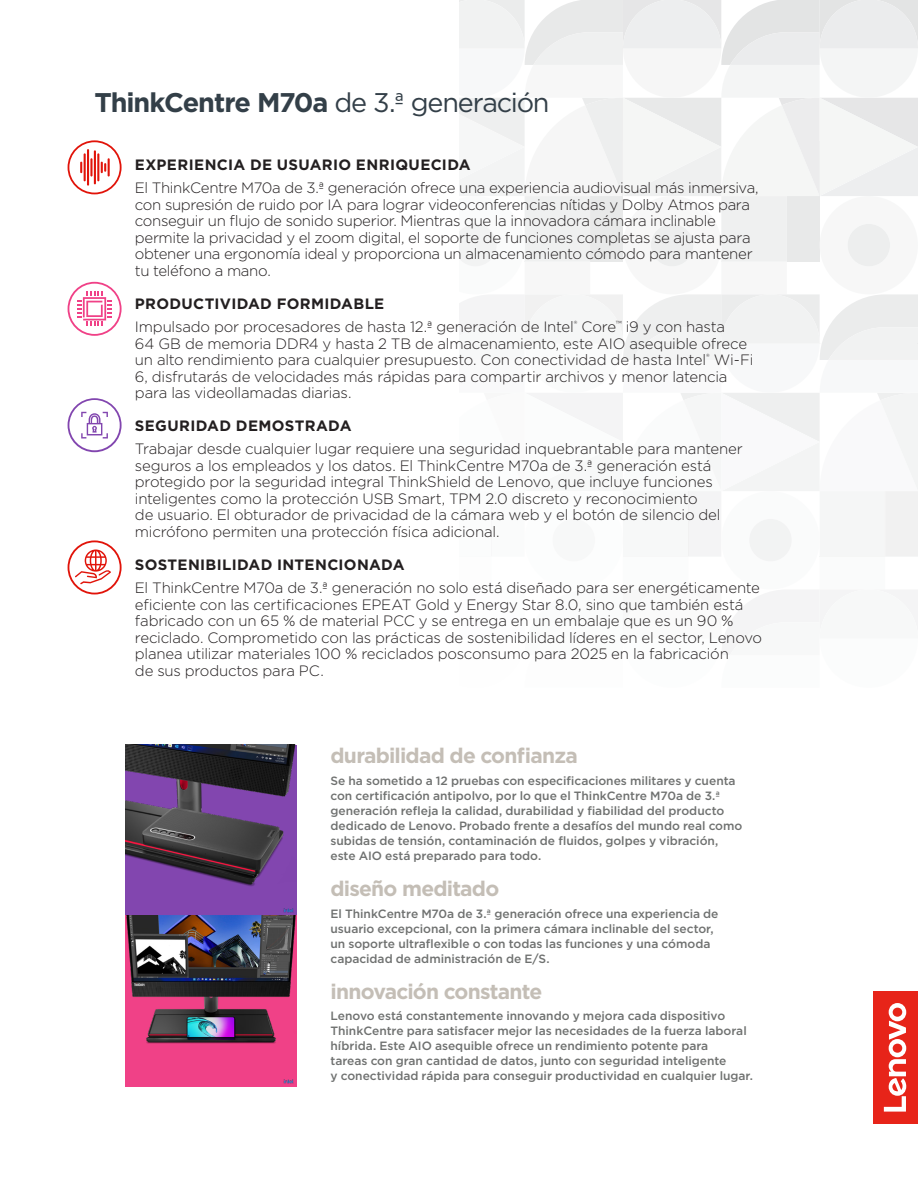
<style>
.page{position:relative;width:918px;height:1188px;background:#fff}
.page>*{position:absolute;margin:0;border:0;box-sizing:border-box;transform-origin:0 0}
.LEN-h2__product_name{font:700 27px "Gotham";letter-spacing:-.04em;color:#333f48}
.LEN-h4__sidebar_gray{font:700 21px "Gotham";letter-spacing:-.035em;color:#c4beb6}
.LEN-p1__normal{font:300 15px/16.5px "Gotham";letter-spacing:-.02em;color:#231f20}
.LEN-h5__benefit_head{font:700 15px "Gotham";letter-spacing:.025em;color:#231f20}
.LEN-p3__sidebar{font:500 12px/15px "Gotham";color:#6f7170}
.s1{font-weight:400}
</style>
<div class="page">
<svg style="left:459px;top:0;width:459px;height:655px"></svg>
<div style="left:874px;top:991px;width:44px;height:133px;background:#e72419"></div>
<svg style="left:884px;top:1003px;width:22px;height:109px"></svg>
<svg style="left:68px;top:398px;width:54px;height:54px"></svg>
<svg style="left:68px;top:282px;width:54px;height:54px"></svg>
<img style="left:125px;top:745px;width:172px;height:170px">
<img style="left:125px;top:915px;width:172px;height:172px">
<svg style="left:68px;top:540px;width:54px;height:54px"></svg>
<svg style="left:68px;top:140px;width:54px;height:54px"></svg>
<p class="LEN-h2__product_name" style="left:94px;top:84px;width:457px">ThinkCentre M70a <span class="s1">de 3.ª generación</span></p>
<p class="LEN-h5__benefit_head" style="left:135px;top:155px;width:337px">EXPERIENCIA DE USUARIO ENRIQUECIDA</p>
<p class="LEN-p1__normal" style="left:135px;top:179px;width:625px">El ThinkCentre M70a de 3.ª generación ofrece una experiencia audiovisual más inmersiva, con supresión de ruido por IA para lograr videoconferencias nítidas y Dolby Atmos para conseguir un flujo de sonido superior. Mientras que la innovadora cámara inclinable permite la privacidad y el zoom digital, el soporte de funciones completas se ajusta para obtener una ergonomía ideal y proporciona un almacenamiento cómodo para mantener tu teléfono a mano.</p>
<p class="LEN-h5__benefit_head" style="left:135px;top:294px;width:251px">PRODUCTIVIDAD FORMIDABLE</p>
<p class="LEN-p1__normal" style="left:135px;top:318px;width:620px">Impulsado por procesadores de hasta 12.ª generación de Intel<sup>®</sup> Core<sup>™</sup> i9 y con hasta<br>64 GB de memoria DDR4 y hasta 2 TB de almacenamiento, este AIO asequible ofrece un alto rendimiento para cualquier presupuesto. Con conectividad de hasta Intel<sup>®</sup> Wi-Fi 6, disfrutarás de velocidades más rápidas para compartir archivos y menor latencia para las videollamadas diarias.</p>
<p class="LEN-h5__benefit_head" style="left:135px;top:416px;width:218px">SEGURIDAD DEMOSTRADA</p>
<p class="LEN-p1__normal" style="left:135px;top:440px;width:609px">Trabajar desde cualquier lugar requiere una seguridad inquebrantable para mantener seguros a los empleados y los datos. El ThinkCentre M70a de 3.ª generación está protegido por la seguridad integral ThinkShield de Lenovo, que incluye funciones inteligentes como la protección USB Smart, TPM 2.0 discreto y reconocimiento<br>de usuario. El obturador de privacidad de la cámara web y el botón de silencio del micrófono permiten una protección física adicional.</p>
<p class="LEN-h5__benefit_head" style="left:135px;top:555px;width:271px">SOSTENIBILIDAD INTENCIONADA</p>
<p class="LEN-p1__normal" style="left:135px;top:579px;width:629px">El ThinkCentre M70a de 3.ª generación no solo está diseñado para ser energéticamente eficiente con las certificaciones EPEAT Gold y Energy Star 8.0, sino que también está fabricado con un 65 % de material PCC y se entrega en un embalaje que es un 90 % reciclado. Comprometido con las prácticas de sostenibilidad líderes en el sector, Lenovo planea utilizar materiales 100 % reciclados posconsumo para 2025 en la fabricación<br>de sus productos para PC.</p>
<p class="LEN-h4__sidebar_gray" style="left:330px;top:742px;width:249px">durabilidad de confianza</p>
<p class="LEN-p3__sidebar" style="left:330px;top:773px;width:413px">Se ha sometido a 12 pruebas con especificaciones militares y cuenta con certificación antipolvo, por lo que el ThinkCentre M70a de 3.ª generación refleja la calidad, durabilidad y fiabilidad del producto dedicado de Lenovo. Probado frente a desafíos del mundo real como subidas de tensión, contaminación de fluidos, golpes y vibración, este AIO está preparado para todo.</p>
<p class="LEN-h4__sidebar_gray" style="left:330px;top:874px;width:170px">diseño meditado</p>
<p class="LEN-p3__sidebar" style="left:330px;top:906px;width:390px">El ThinkCentre M70a de 3.ª generación ofrece una experiencia de usuario excepcional, con la primera cámara inclinable del sector, un soporte ultraflexible o con todas las funciones y una cómoda capacidad de administración de E/S.</p>
<p class="LEN-h4__sidebar_gray" style="left:330px;top:977px;width:213px">innovación constante</p>
<p class="LEN-p3__sidebar" style="left:330px;top:1008px;width:424px">Lenovo está constantemente innovando y mejora cada dispositivo ThinkCentre para satisfacer mejor las necesidades de la fuerza laboral híbrida. Este AIO asequible ofrece un rendimiento potente para<br>tareas con gran cantidad de datos, junto con seguridad inteligente<br>y conectividad rápida para conseguir productividad en cualquier lugar.</p>
</div>
